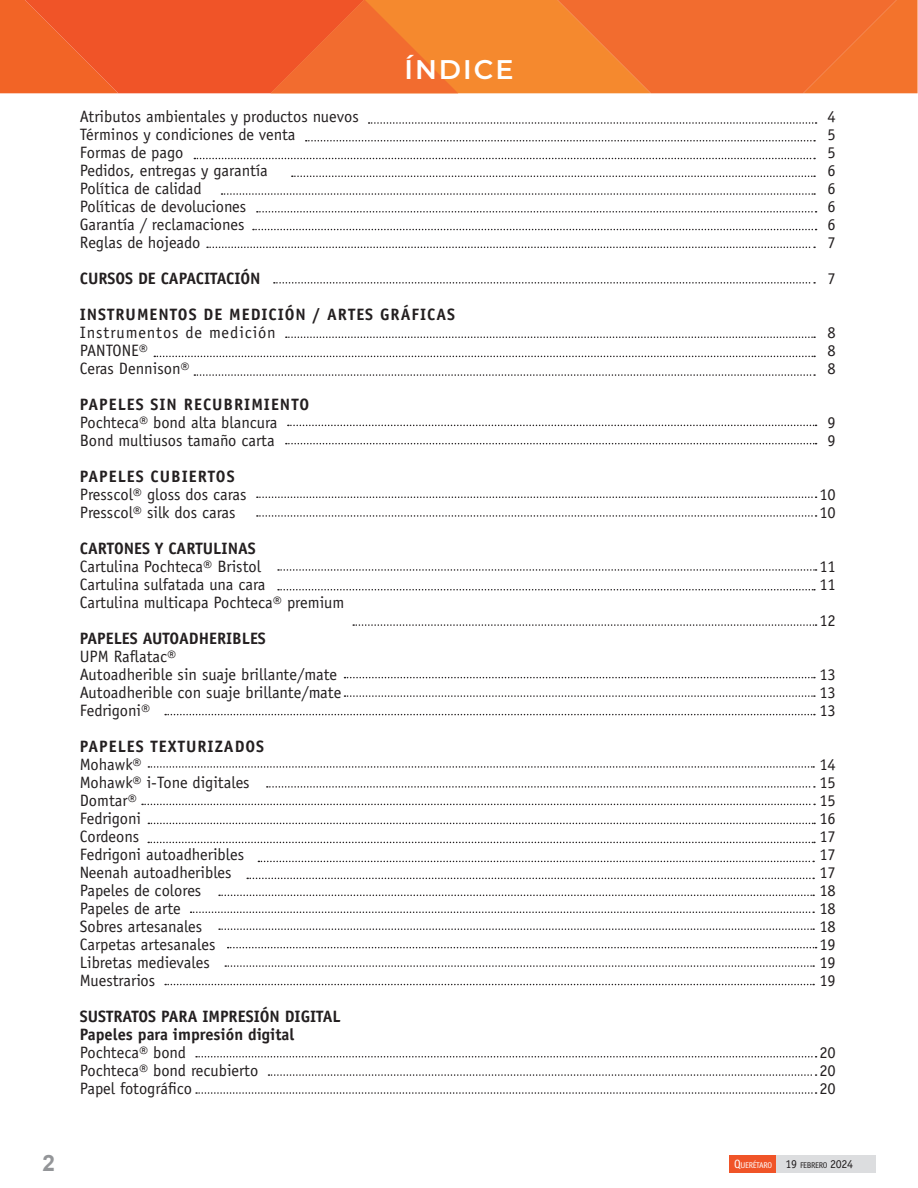
<style>
.page{position:relative;width:918px;height:1188px;background:#fff}
.page>*{position:absolute;margin:0;border:0;box-sizing:border-box;transform-origin:0 0}
.Texto_negritas{font:600 27px "Montserrat";letter-spacing:.075em;color:#fff}
.t1{font:700 22.5px "Arial";color:#939598}
.t2{font:16.5px "Officina Sans Std";color:#231f20}
.t3{font:700 16.5px "Officina Sans Std";color:#231f20}
.t4{font:700 16.5px "Officina Sans Std";letter-spacing:.06em;color:#231f20}
.t5{font:16.5px "Officina Sans Std";letter-spacing:.06em;color:#231f20}
.t6{font:8.4px "Officina Sans Std";letter-spacing:-.045em;color:#fff}
.s1{font-size:12px}
.s2{font-size:12px;color:#231f20}
.s3{color:#231f20}
</style>
<div class="page">
<div style="left:730px;top:1155px;width:46px;height:17px;background:#f05428"></div>
<div style="left:776px;top:1155px;width:99px;height:17px;background:#dcdddf"></div>
<svg style="left:0;top:0;width:918px;height:93px;background:#f26b2c"></svg>
<svg style="left:369px;top:122px;width:448px;height:2px"></svg>
<svg style="left:306px;top:140px;width:509px;height:2px"></svg>
<svg style="left:194px;top:158px;width:621px;height:1px"></svg>
<svg style="left:292px;top:176px;width:523px;height:1px"></svg>
<svg style="left:222px;top:193px;width:593px;height:2px"></svg>
<svg style="left:257px;top:211px;width:560px;height:2px"></svg>
<svg style="left:253px;top:229px;width:564px;height:1px"></svg>
<svg style="left:288px;top:425px;width:529px;height:1px"></svg>
<svg style="left:286px;top:443px;width:531px;height:1px"></svg>
<svg style="left:257px;top:497px;width:560px;height:1px"></svg>
<svg style="left:257px;top:515px;width:560px;height:2px"></svg>
<svg style="left:278px;top:569px;width:539px;height:2px"></svg>
<svg style="left:278px;top:589px;width:537px;height:1px"></svg>
<svg style="left:353px;top:624px;width:464px;height:2px"></svg>
<svg style="left:345px;top:677px;width:470px;height:1px"></svg>
<svg style="left:267px;top:786px;width:548px;height:2px"></svg>
<svg style="left:196px;top:1092px;width:621px;height:2px"></svg>
<svg style="left:345px;top:695px;width:470px;height:2px"></svg>
<svg style="left:148px;top:766px;width:666px;height:2px"></svg>
<svg style="left:142px;top:804px;width:673px;height:1px"></svg>
<svg style="left:148px;top:823px;width:667px;height:1px"></svg>
<svg style="left:148px;top:842px;width:667px;height:1px"></svg>
<svg style="left:258px;top:861px;width:556px;height:1px"></svg>
<svg style="left:247px;top:878px;width:567px;height:1px"></svg>
<svg style="left:219px;top:895px;width:595px;height:1px"></svg>
<svg style="left:191px;top:912px;width:623px;height:1px"></svg>
<svg style="left:219px;top:928px;width:595px;height:2px"></svg>
<svg style="left:228px;top:947px;width:589px;height:1px"></svg>
<svg style="left:225px;top:965px;width:589px;height:2px"></svg>
<svg style="left:165px;top:984px;width:649px;height:1px"></svg>
<svg style="left:196px;top:1056px;width:621px;height:2px"></svg>
<svg style="left:165px;top:714px;width:650px;height:1px"></svg>
<svg style="left:207px;top:247px;width:608px;height:1px"></svg>
<svg style="left:274px;top:282px;width:541px;height:2px"></svg>
<svg style="left:286px;top:336px;width:529px;height:2px"></svg>
<svg style="left:154px;top:356px;width:661px;height:1px"></svg>
<svg style="left:269px;top:1074px;width:548px;height:2px"></svg>
<svg style="left:194px;top:374px;width:621px;height:2px"></svg>
<p class="Texto_negritas" style="left:404px;top:50px;width:111px">ÍNDICE</p>
<p class="t2" style="left:80px;top:107px;width:281px">Atributos ambientales y productos nuevos</p>
<p class="t2" style="left:80px;top:125px;width:217px">Términos y condiciones de venta</p>
<p class="t2" style="left:80px;top:143px;width:105px">Formas de pago</p>
<p class="t2" style="left:80px;top:161px;width:190px">Pedidos, entregas y garantía</p>
<p class="t2" style="left:80px;top:179px;width:123px">Política de calidad</p>
<p class="t2" style="left:80px;top:197px;width:168px">Políticas de devoluciones</p>
<p class="t2" style="left:80px;top:215px;width:166px">Garantía / reclamaciones</p>
<p class="t2" style="left:80px;top:233px;width:122px">Reglas de hojeado</p>
<p class="t3" style="left:80px;top:268px;width:182px">CURSOS DE CAPACITACIÓN</p>
<p class="t4" style="left:80px;top:304px;width:377px">INSTRUMENTOS DE MEDICIÓN / ARTES GRÁFICAS</p>
<p class="t5" style="left:80px;top:323px;width:198px">Instrumentos de medición</p>
<p class="t2" style="left:80px;top:341px;width:70px">PANTONE®</p>
<p class="t2" style="left:80px;top:359px;width:112px">Ceras Dennison®</p>
<p class="t4" style="left:80px;top:394px;width:231px">PAPELES SIN RECUBRIMIENTO</p>
<p class="t2" style="left:80px;top:413px;width:199px">Pochteca® bond alta blancura</p>
<p class="t2" style="left:80px;top:431px;width:196px">Bond multiusos tamaño carta</p>
<p class="t4" style="left:80px;top:466px;width:156px">PAPELES CUBIERTOS</p>
<p class="t2" style="left:80px;top:485px;width:168px">Presscol® gloss dos caras</p>
<p class="t2" style="left:80px;top:503px;width:157px">Presscol® silk dos caras</p>
<p class="t3" style="left:80px;top:538px;width:178px">CARTONES Y CARTULINAS</p>
<p class="t2" style="left:80px;top:557px;width:183px">Cartulina Pochteca® Bristol</p>
<p class="t2" style="left:80px;top:575px;width:187px">Cartulina sulfatada una cara</p>
<p class="t2" style="left:80px;top:593px;width:266px">Cartulina multicapa Pochteca® premium</p>
<p class="t3" style="left:80px;top:628px;width:188px">PAPELES AUTOADHERIBLES</p>
<p class="t2" style="left:80px;top:647px;width:98px">UPM Raflatac®</p>
<p class="t2" style="left:80px;top:665px;width:259px">Autoadherible sin suaje brillante/mate</p>
<p class="t2" style="left:80px;top:683px;width:263px">Autoadherible con suaje brillante/mate</p>
<p class="t2" style="left:80px;top:701px;width:72px">Fedrigoni®</p>
<p class="t4" style="left:80px;top:736px;width:186px">PAPELES TEXTURIZADOS</p>
<p class="t2" style="left:80px;top:755px;width:64px">Mohawk®</p>
<p class="t2" style="left:80px;top:773px;width:171px">Mohawk® i-Tone digitales</p>
<p class="t2" style="left:80px;top:791px;width:59px">Domtar®</p>
<p class="t2" style="left:80px;top:809px;width:63px">Fedrigoni</p>
<p class="t2" style="left:80px;top:827px;width:61px">Cordeons</p>
<p class="t2" style="left:80px;top:845px;width:166px">Fedrigoni autoadheribles</p>
<p class="t2" style="left:80px;top:863px;width:153px">Neenah autoadheribles</p>
<p class="t2" style="left:80px;top:881px;width:123px">Papeles de colores</p>
<p class="t2" style="left:80px;top:899px;width:103px">Papeles de arte</p>
<p class="t2" style="left:80px;top:917px;width:124px">Sobres artesanales</p>
<p class="t2" style="left:80px;top:935px;width:137px">Carpetas artesanales</p>
<p class="t2" style="left:80px;top:953px;width:132px">Libretas medievales</p>
<p class="t2" style="left:80px;top:971px;width:77px">Muestrarios</p>
<p class="t3" style="left:80px;top:1006px;width:262px">SUSTRATOS PARA IMPRESIÓN DIGITAL</p>
<p class="t3" style="left:80px;top:1024px;width:216px">Papeles para impresión digital</p>
<p class="t2" style="left:80px;top:1043px;width:108px">Pochteca® bond</p>
<p class="t2" style="left:80px;top:1061px;width:180px">Pochteca® bond recubierto</p>
<p class="t2" style="left:80px;top:1079px;width:114px">Papel fotográfico</p>
<p class="t2" style="left:828px;top:107px;width:10px">4</p>
<p class="t2" style="left:828px;top:125px;width:10px">5</p>
<p class="t2" style="left:828px;top:143px;width:10px">5</p>
<p class="t2" style="left:828px;top:161px;width:10px">6</p>
<p class="t2" style="left:828px;top:179px;width:10px">6</p>
<p class="t2" style="left:828px;top:197px;width:10px">6</p>
<p class="t2" style="left:828px;top:215px;width:10px">6</p>
<p class="t2" style="left:828px;top:233px;width:10px">7</p>
<p class="t2" style="left:828px;top:269px;width:10px">7</p>
<p class="t2" style="left:828px;top:323px;width:10px">8</p>
<p class="t2" style="left:828px;top:341px;width:10px">8</p>
<p class="t2" style="left:828px;top:359px;width:10px">8</p>
<p class="t2" style="left:828px;top:413px;width:10px">9</p>
<p class="t2" style="left:828px;top:431px;width:10px">9</p>
<p class="t2" style="left:819px;top:485px;width:18px">10</p>
<p class="t2" style="left:819px;top:503px;width:18px">10</p>
<p class="t2" style="left:819px;top:557px;width:18px">11</p>
<p class="t2" style="left:819px;top:575px;width:18px">11</p>
<p class="t2" style="left:819px;top:611px;width:18px">12</p>
<p class="t2" style="left:819px;top:665px;width:18px">13</p>
<p class="t2" style="left:819px;top:683px;width:18px">13</p>
<p class="t2" style="left:819px;top:701px;width:18px">13</p>
<p class="t2" style="left:819px;top:755px;width:18px">14</p>
<p class="t2" style="left:819px;top:773px;width:18px">15</p>
<p class="t2" style="left:819px;top:791px;width:18px">15</p>
<p class="t2" style="left:819px;top:809px;width:18px">16</p>
<p class="t2" style="left:819px;top:827px;width:18px">17</p>
<p class="t2" style="left:819px;top:845px;width:18px">17</p>
<p class="t2" style="left:819px;top:863px;width:18px">17</p>
<p class="t2" style="left:819px;top:881px;width:18px">18</p>
<p class="t2" style="left:819px;top:899px;width:18px">18</p>
<p class="t2" style="left:819px;top:917px;width:18px">18</p>
<p class="t2" style="left:819px;top:935px;width:18px">19</p>
<p class="t2" style="left:819px;top:953px;width:18px">19</p>
<p class="t2" style="left:819px;top:971px;width:18px">19</p>
<p class="t2" style="left:819px;top:1043px;width:18px">20</p>
<p class="t2" style="left:819px;top:1061px;width:18px">20</p>
<p class="t2" style="left:819px;top:1079px;width:18px">20</p>
<h2 class="t1" style="left:43px;top:1149px;width:14px">2</h2>
<p class="t6" style="left:734px;top:1160px;width:120px"><span class="s1">Q</span>UERÉTARO <span class="s2">19</span> <span class="s3">FEBRERO</span> <span class="s2">2024</span></p>
</div>
